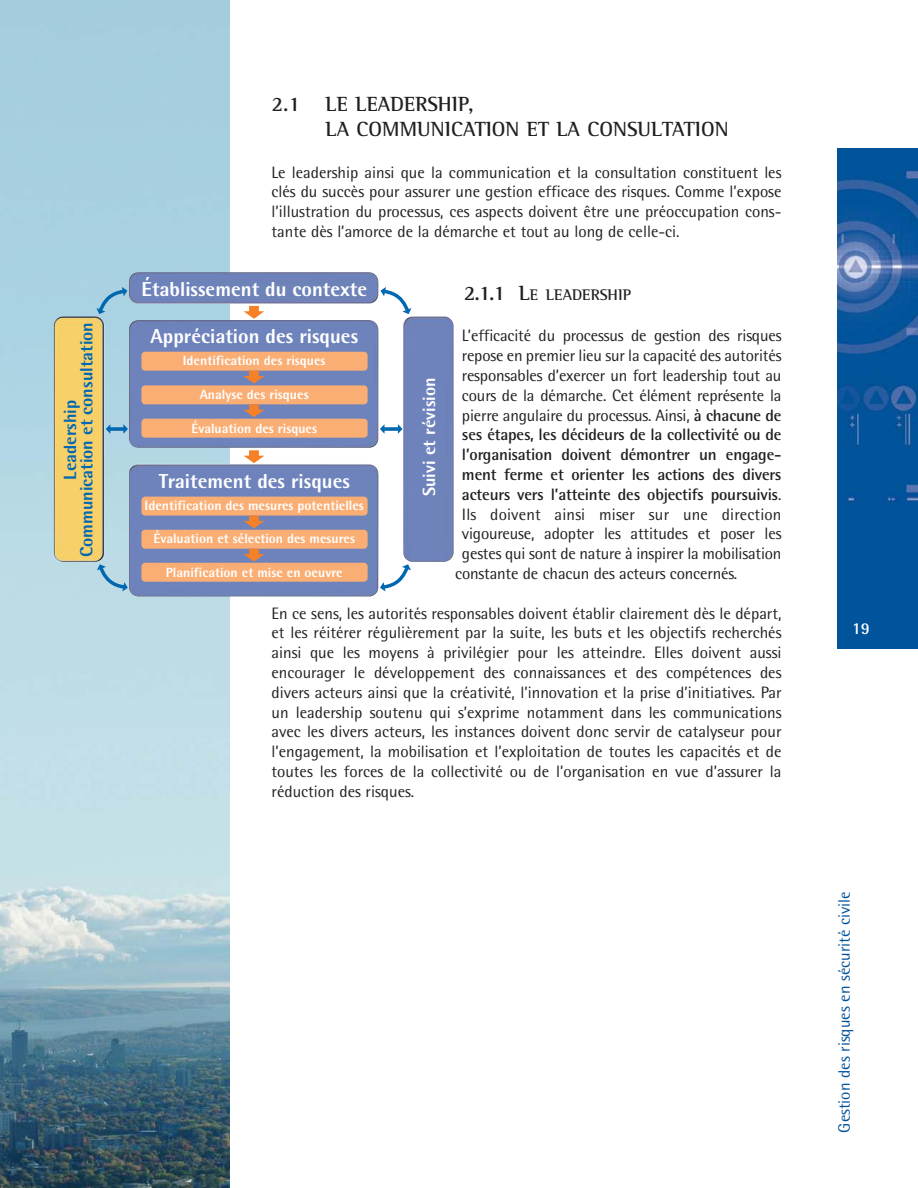
<style>
.page{position:relative;width:918px;height:1188px;background:#fff}
.page>*{position:absolute;margin:0;border:0;box-sizing:border-box;transform-origin:0 0}
.t1{font:700 21px/25.2px "Rotis Semi Serif";color:#221f1f}
.t2{font:800 20.25px "Rotis Semi Sans";color:#fff}
.t3{font:800 17.7px "Rotis Semi Sans";color:#0067b1}
.t4{font:800 17.7px "Rotis Semi Sans";color:#fff}
.t5{font:16.5px/19.8px "Rotis Semi Sans";letter-spacing:-.01em;color:#221f1f;text-align:justify}
.t6{font:700 16.5px "Rotis Semi Sans";letter-spacing:-.01em;color:#221f1f}
.t7{font:16.5px "Rotis Semi Sans";letter-spacing:.01em;color:#221f1f}
.t8{font:16.5px "Rotis Semi Sans";color:#005199}
.t9{font:700 16.5px "Rotis Semi Sans";color:#fff}
.t10{font:700 15.75px "Rotis Semi Serif";color:#221f1f}
.t11{font:800 13.5px "Rotis Semi Sans";color:#fff}
.s1{font-size:21px}
.s2{font-weight:700}
.s3{font-weight:400}
</style>
<div class="page">
<img style="left:0;top:0;width:230px;height:1188px">
<img style="left:837px;top:148px;width:81px;height:500px">
<img style="left:53px;top:272px;width:401px;height:325px">
<div style="left:141px;top:352px;width:227px;height:19px;background:#faae74;border-radius:4px"></div>
<div style="left:141px;top:385px;width:227px;height:19px;background:#faae74;border-radius:4px"></div>
<div style="left:141px;top:419px;width:227px;height:19px;background:#faae74;border-radius:4px"></div>
<div style="left:141px;top:497px;width:227px;height:19px;background:#faae74;border-radius:4px"></div>
<div style="left:141px;top:530px;width:227px;height:19px;background:#faae74;border-radius:4px"></div>
<div style="left:141px;top:563px;width:227px;height:19px;background:#faae74;border-radius:4px"></div>
<svg style="left:380px;top:424px;width:23px;height:10px"></svg>
<svg style="left:380px;top:287px;width:31px;height:27px"></svg>
<svg style="left:380px;top:564px;width:31px;height:28px"></svg>
<svg style="left:106px;top:424px;width:22px;height:10px"></svg>
<svg style="left:96px;top:287px;width:31px;height:27px"></svg>
<svg style="left:97px;top:564px;width:31px;height:28px"></svg>
<svg style="left:244px;top:549px;width:20px;height:13px"></svg>
<svg style="left:244px;top:516px;width:20px;height:12px"></svg>
<svg style="left:244px;top:450px;width:20px;height:13px"></svg>
<svg style="left:244px;top:404px;width:20px;height:13px"></svg>
<svg style="left:244px;top:371px;width:20px;height:12px"></svg>
<svg style="left:244px;top:306px;width:20px;height:13px"></svg>
<p class="t3" style="left:80px;top:557px;width:237px;rotate:-90deg">Communication et consultation</p>
<p class="t3" style="left:64px;top:480px;width:81px;rotate:-90deg">Leadership</p>
<p class="t1" style="left:325px;top:93px;width:405px;text-indent:-54px">2.1 LE LEADERSHIP,<br>LA COMMUNICATION ET LA CONSULTATION</p>
<p class="t5" style="left:272px;top:164px;width:512px">Le leadership ainsi que la communication et la consultation constituent les clés du succès pour assurer une gestion efficace des risques. Comme l’expose l’illustration du processus, ces aspects doivent être une préoccupation cons&shy;tante dès l’amorce de la démarche et tout au long de celle-ci.</p>
<p class="t2" style="left:142px;top:282px;width:227px">Établissement du contexte</p>
<p class="t2" style="left:151px;top:329px;width:209px">Appréciation des risques</p>
<p class="t10" style="left:464px;top:289px;width:169px"><span class="s1">2.1.1 L</span>E LEADERSHIP</p>
<p class="t5" style="left:462px;top:328px;width:321px">L’efficacité du processus de gestion des risques</p>
<p class="t5" style="left:462px;top:347px;width:321px">repose en premier lieu sur la capacité des autorités</p>
<p class="t5" style="left:462px;top:367px;width:321px">responsables d’exercer un fort leadership tout au</p>
<p class="t5" style="left:462px;top:387px;width:321px">cours de la démarche. Cet élément représente la</p>
<p class="t5" style="left:462px;top:407px;width:321px">pierre angulaire du processus. Ainsi, <span class="s2">à chacune de</span></p>
<p class="t6" style="left:462px;top:429px;width:321px">ses étapes, les décideurs de la collectivité ou de</p>
<p class="t6" style="left:462px;top:449px;width:321px">l’organisation doivent démontrer un engage-</p>
<p class="t6" style="left:462px;top:469px;width:321px">ment ferme et orienter les actions des divers</p>
<p class="t6" style="left:462px;top:488px;width:321px">acteurs vers l’atteinte des objectifs poursuivis<span class="s3">.</span></p>
<p class="t7" style="left:462px;top:508px;width:321px">Ils doivent ainsi miser sur une direction</p>
<p class="t5" style="left:462px;top:526px;width:321px">vigoureuse, adopter les attitudes et poser les</p>
<p class="t5" style="left:462px;top:545px;width:321px">gestes qui sont de nature à inspirer la mobilisation</p>
<p class="t5" style="left:455px;top:565px;width:284px">constante de chacun des acteurs concernés.</p>
<p class="t5" style="left:272px;top:605px;width:512px">En ce sens, les autorités responsables doivent établir clairement dès le départ, et les réitérer régulièrement par la suite, les buts et les objectifs recherchés ainsi que les moyens à privilégier pour les atteindre. Elles doivent aussi encourager le développement des connaissances et des compétences des divers acteurs ainsi que la créativité, l’innovation et la prise d’initiatives. Par un leadership soutenu qui s’exprime notamment dans les communications avec les divers acteurs, les instances doivent donc servir de catalyseur pour l’engagement, la mobilisation et l’exploitation de toutes les capacités et de toutes les forces de la collectivité ou de l’organisation en vue d’assurer la réduction des risques.</p>
<p class="t11" style="left:183px;top:356px;width:144px">Identification des risques</p>
<p class="t4" style="left:423px;top:496px;width:120px;rotate:-90deg">Suivi et révision</p>
<p class="t11" style="left:200px;top:389px;width:110px">Analyse des risques</p>
<p class="t11" style="left:191px;top:423px;width:127px">Évaluation des risques</p>
<p class="t2" style="left:159px;top:474px;width:193px">Traitement des risques</p>
<p class="t11" style="left:145px;top:501px;width:221px">Identification des mesures potentielles</p>
<p class="t11" style="left:153px;top:534px;width:203px">Évaluation et sélection des mesures</p>
<p class="t11" style="left:166px;top:568px;width:178px">Planification et mise en oeuvre</p>
<p class="t9" style="left:852px;top:622px;width:19px">19</p>
<p class="t8" style="left:838px;top:1132px;width:243px;rotate:-90deg">Gestion des risques en sécurité civile</p>
</div>
